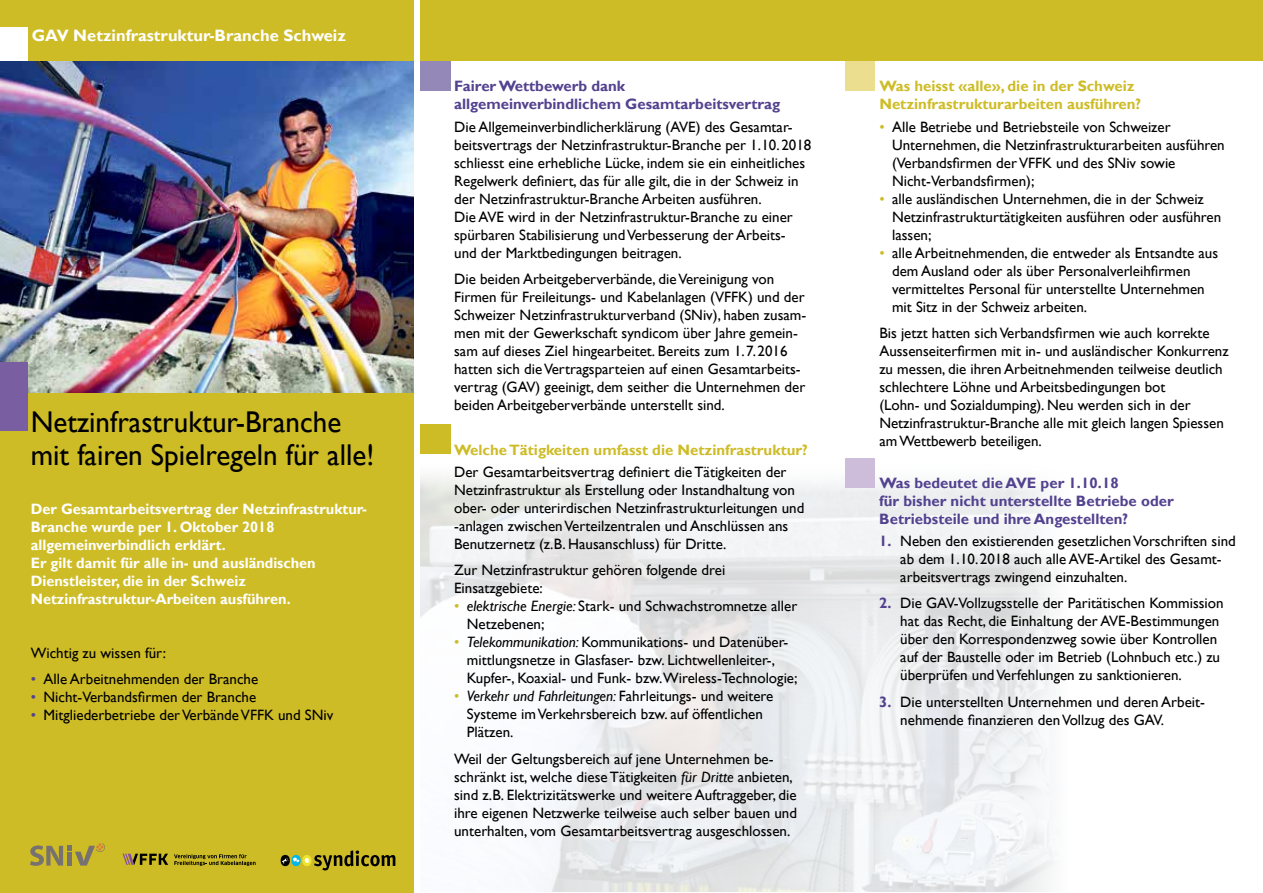
<style>
.page{position:relative;width:1263px;height:893px;background:#fff}
.page>*{position:absolute;margin:0;border:0;box-sizing:border-box;transform-origin:0 0}
.t1{font:30px/33px "Gill Sans";color:#000}
.t2{font:700 16.5px "Gill Sans";color:#fff}
.t3{font:15px/18px "Gill Sans";color:#000}
.t4{font:700 15px/18px "Gill Sans";color:#fff}
.t5{font:700 15px/18px "Gill Sans";color:#53428f}
.t6{font:700 15px/18px "Gill Sans";color:#cebc27}
.s1{color:#53428f}
.s2{color:#cebc27}
.s3{font-style:italic}
.s4{font-weight:700;color:#53428f}
</style>
<div class="page">
<div style="left:0;top:392px;width:413px;height:501px;background:#cebc27"></div>
<div style="left:0;top:0;width:413px;height:62px;background:#cebc27"></div>
<div style="left:0;top:28px;width:28px;height:34px;background:#fff"></div>
<svg style="left:30px;top:843px;width:75px;height:23px"></svg>
<hr style="left:67px;top:852px;width:4px;height:13px;background:#77716f">
<svg style="left:174px;top:854px;width:82px;height:12px"></svg>
<svg style="left:123px;top:854px;width:45px;height:11px"></svg>
<div style="left:281px;top:855px;width:9px;height:11px;background:#000;border-radius:50%"></div>
<svg style="left:282px;top:850px;width:113px;height:20px"></svg>
<img style="left:0;top:62px;width:413px;height:331px">
<div style="left:0;top:362px;width:28px;height:69px;background:#795ea1"></div>
<img style="left:420px;top:476px;width:634px;height:416px">
<div style="left:845px;top:61px;width:30px;height:30px;background:#ecde8f"></div>
<div style="left:420px;top:61px;width:31px;height:30px;background:#9388b8"></div>
<div style="left:420px;top:424px;width:31px;height:30px;background:#cebc27"></div>
<div style="left:420px;top:0;width:843px;height:61px;background:#cebc27"></div>
<div style="left:845px;top:458px;width:30px;height:30px;background:#cdbddb"></div>
<p class="t2" style="left:32px;top:26px;width:316px">GAV Netzinfrastruktur-Branche Schweiz</p>
<h1 class="t1" style="left:31px;top:406px;width:345px">Netzinfrastruktur-Branche mit fairen Spielregeln für alle!</h1>
<p class="t4" style="left:31px;top:500px;width:338px">Der Gesamtarbeitsvertrag der Netzinfrastruktur-Branche wurde per 1. Oktober 2018 allgemeinverbindlich erklärt.<br>Er gilt damit für alle in- und ausländischen Dienstleister, die in der Schweiz Netzinfrastruktur-Arbeiten ausführen.</p>
<p class="t3" style="left:31px;top:644px;width:137px">Wichtig zu wissen für:</p>
<p class="t3" style="left:31px;top:671px;width:229px"><span class="s1">•</span> Alle Arbeitnehmenden der Branche</p>
<p class="t3" style="left:31px;top:689px;width:227px"><span class="s1">•</span> Nicht-Verbandsfirmen der Branche</p>
<p class="t3" style="left:31px;top:707px;width:304px"><span class="s1">•</span> Mitgliederbetriebe der Verbände VFFK und SNiv</p>
<p class="t5" style="left:454px;top:78px;width:327px">Fairer Wettbewerb dank allgemeinverbindlichem Gesamtarbeitsvertrag</p>
<p class="t3" style="left:454px;top:118px;width:359px">Die Allgemeinverbindlicherklärung (AVE) des Gesamtar&shy;beitsvertrags der Netzinfrastruktur-Branche per 1.10.2018 schliesst eine erhebliche Lücke, indem sie ein einheitliches Regelwerk definiert, das für alle gilt, die in der Schweiz in der Netzinfrastruktur-Branche Arbeiten ausführen.<br>Die AVE wird in der Netzinfrastruktur-Branche zu einer spürbaren Stabilisierung und Verbesserung der Arbeits&shy;und der Marktbedingungen beitragen.</p>
<p class="t3" style="left:454px;top:270px;width:354px">Die beiden Arbeitgeberverbände, die Vereinigung von Firmen für Freileitungs- und Kabelanlagen (VFFK) und der Schweizer Netzinfrastrukturverband (SNiv), haben zusam&shy;men mit der Gewerkschaft syndicom über Jahre gemein&shy;sam auf dieses Ziel hingearbeitet. Bereits zum 1.7.2016 hatten sich die Vertragsparteien auf einen Gesamtarbeits&shy;vertrag (GAV) geeinigt, dem seither die Unternehmen der beiden Arbeitgeberverbände unterstellt sind.</p>
<p class="t6" style="left:454px;top:441px;width:355px">Welche Tätigkeiten umfasst die Netzinfrastruktur?</p>
<p class="t3" style="left:454px;top:463px;width:352px">Der Gesamtarbeitsvertrag definiert die Tätigkeiten der Netzinfrastruktur als Erstellung oder Instandhaltung von ober- oder unterirdischen Netzinfrastrukturleitungen und -anlagen zwischen Verteilzentralen und Anschlüssen ans Benutzernetz (z.B. Hausanschluss) für Dritte.</p>
<p class="t3" style="left:454px;top:562px;width:273px">Zur Netzinfrastruktur gehören folgende drei<br>Einsatzgebiete:</p>
<p class="t3" style="left:467px;top:598px;width:332px;text-indent:-13px"><span class="s2">•</span> <span class="s3">elektrische Energie:</span> Stark- und Schwachstromnetze aller<br>Netzebenen;</p>
<p class="t3" style="left:467px;top:634px;width:332px;text-indent:-13px"><span class="s2">•</span> <span class="s3">Telekommunikation:</span> Kommunikations- und Datenüber&shy;mittlungsnetze in Glasfaser- bzw. Lichtwellenleiter-,<br>Kupfer-, Koaxial- und Funk- bzw.Wireless-Technologie;</p>
<p class="t3" style="left:467px;top:688px;width:308px;text-indent:-13px"><span class="s2">•</span> <span class="s3">Verkehr und Fahrleitungen:</span> Fahrleitungs- und weitere<br>Systeme im Verkehrsbereich bzw. auf öffentlichen<br>Plätzen.</p>
<p class="t3" style="left:454px;top:750px;width:344px">Weil der Geltungsbereich auf jene Unternehmen be&shy;schränkt ist, welche diese Tätigkeiten <span class="s3">für Dritte</span> anbieten, sind z.B. Elektrizitätswerke und weitere Auftraggeber, die ihre eigenen Netzwerke teilweise auch selber bauen und unterhalten, vom Gesamtarbeitsvertrag ausgeschlossen.</p>
<p class="t6" style="left:879px;top:78px;width:263px">Was heisst «alle», die in der Schweiz<br>Netzinfrastrukturarbeiten ausführen?</p>
<p class="t3" style="left:892px;top:118px;width:334px;text-indent:-13px"><span class="s2">•</span> Alle Betriebe und Betriebsteile von Schweizer Unternehmen, die Netzinfrastrukturarbeiten ausführen (Verbandsfirmen der VFFK und des SNiv sowie Nicht-Verbandsfirmen);</p>
<p class="t3" style="left:892px;top:190px;width:331px;text-indent:-13px"><span class="s2">•</span> alle ausländischen Unternehmen, die in der Schweiz<br>Netzinfrastrukturtätigkeiten ausführen oder ausführen lassen;</p>
<p class="t3" style="left:892px;top:244px;width:328px;text-indent:-13px"><span class="s2">•</span> alle Arbeitnehmenden, die entweder als Entsandte aus dem Ausland oder als über Personalverleihfirmen vermitteltes Personal für unterstellte Unternehmen mit Sitz in der Schweiz arbeiten.</p>
<p class="t3" style="left:879px;top:324px;width:351px">Bis jetzt hatten sich Verbandsfirmen wie auch korrekte Aussenseiterfirmen mit in- und ausländischer Konkurrenz zu messen, die ihren Arbeitnehmenden teilweise deutlich schlechtere Löhne und Arbeitsbedingungen bot<br>(Lohn- und Sozialdumping). Neu werden sich in der Netzinfrastruktur-Branche alle mit gleich langen Spiessen am Wettbewerb beteiligen.</p>
<p class="t5" style="left:879px;top:474px;width:296px">Was bedeutet die AVE per 1.10.18<br>für bisher nicht unterstellte Betriebe oder<br>Betriebsteile und ihre Angestellten?</p>
<p class="t3" style="left:900px;top:532px;width:337px;text-indent:-21px"><span class="s4">1.</span> Neben den existierenden gesetzlichen Vorschriften sind ab dem 1.10.2018 auch alle AVE-Artikel des Gesamt&shy;arbeitsvertrags zwingend einzuhalten.</p>
<p class="t3" style="left:900px;top:595px;width:325px;text-indent:-21px"><span class="s4">2.</span> Die GAV-Vollzugsstelle der Paritätischen Kommission hat das Recht, die Einhaltung der AVE-Bestimmungen über den Korrespondenzweg sowie über Kontrollen auf der Baustelle oder im Betrieb (Lohnbuch etc.) zu überprüfen und Verfehlungen zu sanktionieren.</p>
<p class="t3" style="left:900px;top:693px;width:306px;text-indent:-21px"><span class="s4">3.</span> Die unterstellten Unternehmen und deren Arbeit&shy;nehmende finanzieren den Vollzug des GAV.</p>
</div>
